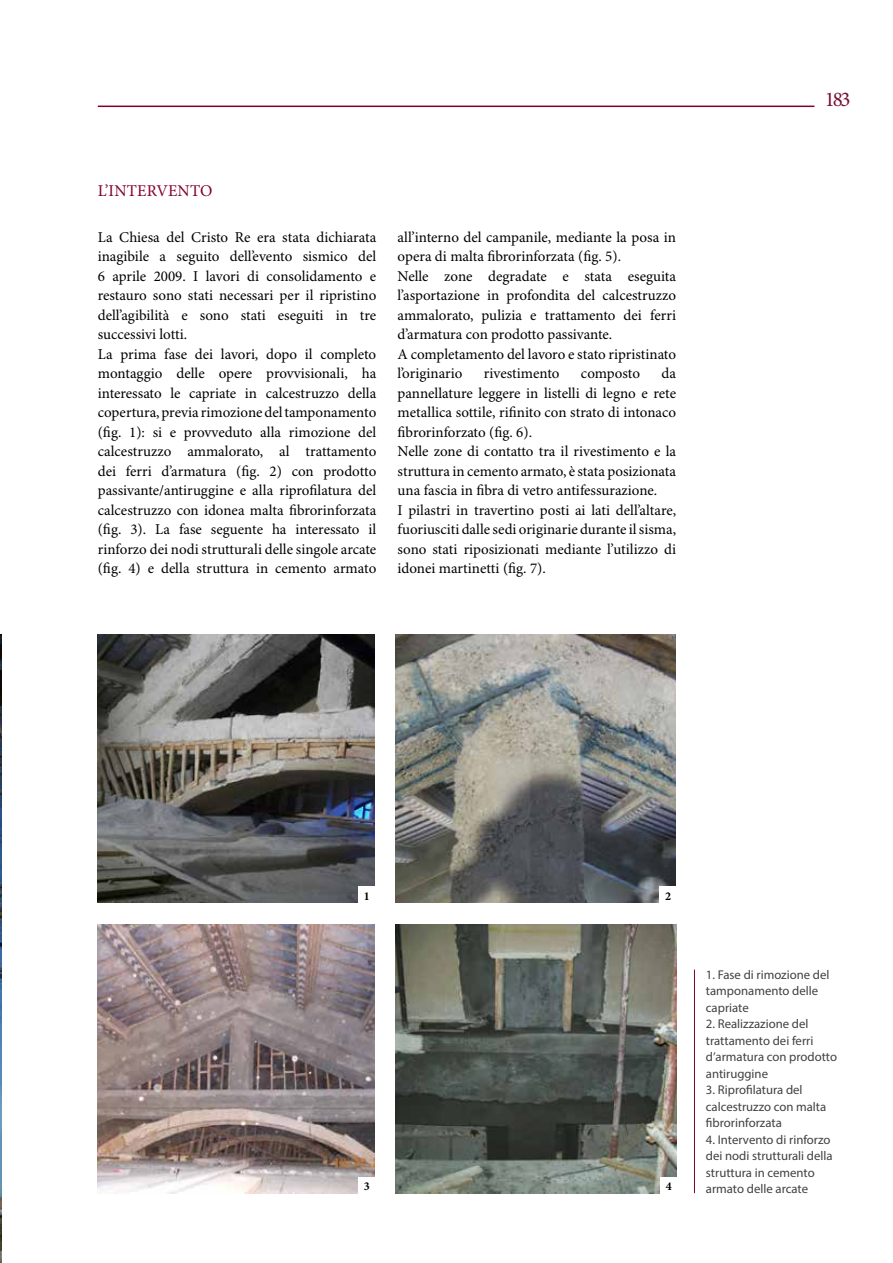
<style>
.page{position:relative;width:893px;height:1263px;background:#fff}
.page>*{position:absolute;margin:0;border:0;box-sizing:border-box;transform-origin:0 0}
.t1{font:21px "Minion Pro";color:#7a0e34}
.t2{font:16.5px "Minion Pro";letter-spacing:.01em;color:#81002d}
.t3{font:15px/19.5px "Minion Pro";color:#000}
.t4{font:12.75px/16.5px "Myriad Pro";color:#414042}
.t5{font:700 12px "Minion Pro";color:#000}
</style>
<div class="page">
<img style="left:0;top:635px;width:1px;height:628px">
<img style="left:395px;top:924px;width:281px;height:269px">
<img style="left:395px;top:635px;width:280px;height:268px">
<img style="left:98px;top:924px;width:276px;height:269px">
<img style="left:98px;top:635px;width:276px;height:268px">
<div style="left:358px;top:887px;width:17px;height:17px;background:#fff"></div>
<div style="left:358px;top:1177px;width:17px;height:17px;background:#fff"></div>
<div style="left:659px;top:887px;width:17px;height:17px;background:#fff"></div>
<div style="left:660px;top:1177px;width:17px;height:17px;background:#fff"></div>
<hr style="left:694px;top:969px;width:1px;height:224px;background:#81002d">
<hr style="left:98px;top:106px;width:716px;height:1px;background:#81002d">
<p class="t2" style="left:98px;top:180px;width:116px">L’INTERVENTO</p>
<p class="t3" style="left:98px;top:228px;width:280px">La Chiesa del Cristo Re era stata dichiarata inagibile a seguito dell’evento sismico del 6 aprile 2009. I lavori di consolidamento e restauro sono stati necessari per il ripristino dell’agibilità e sono stati eseguiti in tre successivi lotti.<br>La prima fase dei lavori, dopo il completo montaggio delle opere provvisionali, ha interessato le capriate in calcestruzzo della copertura, previa rimozione del tamponamento (fig. 1): si e provveduto alla rimozione del calcestruzzo ammalorato, al trattamento dei ferri d’armatura (fig. 2) con prodotto passivante/antiruggine e alla riprofilatura del calcestruzzo con idonea malta fibrorinforzata (fig. 3). La fase seguente ha interessato il rinforzo dei nodi strutturali delle singole arcate (fig. 4) e della struttura in cemento armato</p>
<p class="t3" style="left:398px;top:228px;width:280px">all’interno del campanile, mediante la posa in opera di malta fibrorinforzata (fig. 5).<br>Nelle zone degradate e stata eseguita l’asportazione in profondita del calcestruzzo ammalorato, pulizia e trattamento dei ferri d’armatura con prodotto passivante.<br>A completamento del lavoro e stato ripristinato l’originario</p>
<p class="t3" style="left:398px;top:364px;width:280px;text-indent:264px">da pannellature leggere in listelli di legno e rete metallica sottile, rifinito con strato di intonaco fibrorinforzato (fig. 6).<br>Nelle zone di contatto tra il rivestimento e la struttura in cemento armato, è stata posizionata una fascia in fibra di vetro antifessurazione.<br>I pilastri in travertino posti ai lati dell’altare, fuoriusciti dalle sedi originarie durante il sisma, sono stati riposizionati mediante l’utilizzo di idonei martinetti (fig. 7).</p>
<p class="t3" style="left:484px;top:364px;width:77px">rivestimento</p>
<p class="t3" style="left:581px;top:364px;width:61px">composto</p>
<h1 class="t1" style="left:825px;top:87px;width:27px">183</h1>
<p class="t5" style="left:364px;top:887px;width:7px">1</p>
<p class="t5" style="left:364px;top:1178px;width:7px">3</p>
<p class="t5" style="left:665px;top:887px;width:7px">2</p>
<p class="t5" style="left:666px;top:1178px;width:7px">4</p>
<p class="t4" style="left:706px;top:966px;width:125px">1. Fase di rimozione del tamponamento delle capriate</p>
<p class="t4" style="left:706px;top:1015px;width:133px">2. Realizzazione del trattamento dei ferri d’armatura con prodotto antiruggine</p>
<p class="t4" style="left:706px;top:1081px;width:122px">3. Riprofilatura del calcestruzzo con malta fibrorinforzata</p>
<p class="t4" style="left:706px;top:1131px;width:128px">4. Intervento di rinforzo dei nodi strutturali della struttura in cemento armato delle arcate</p>
</div>
